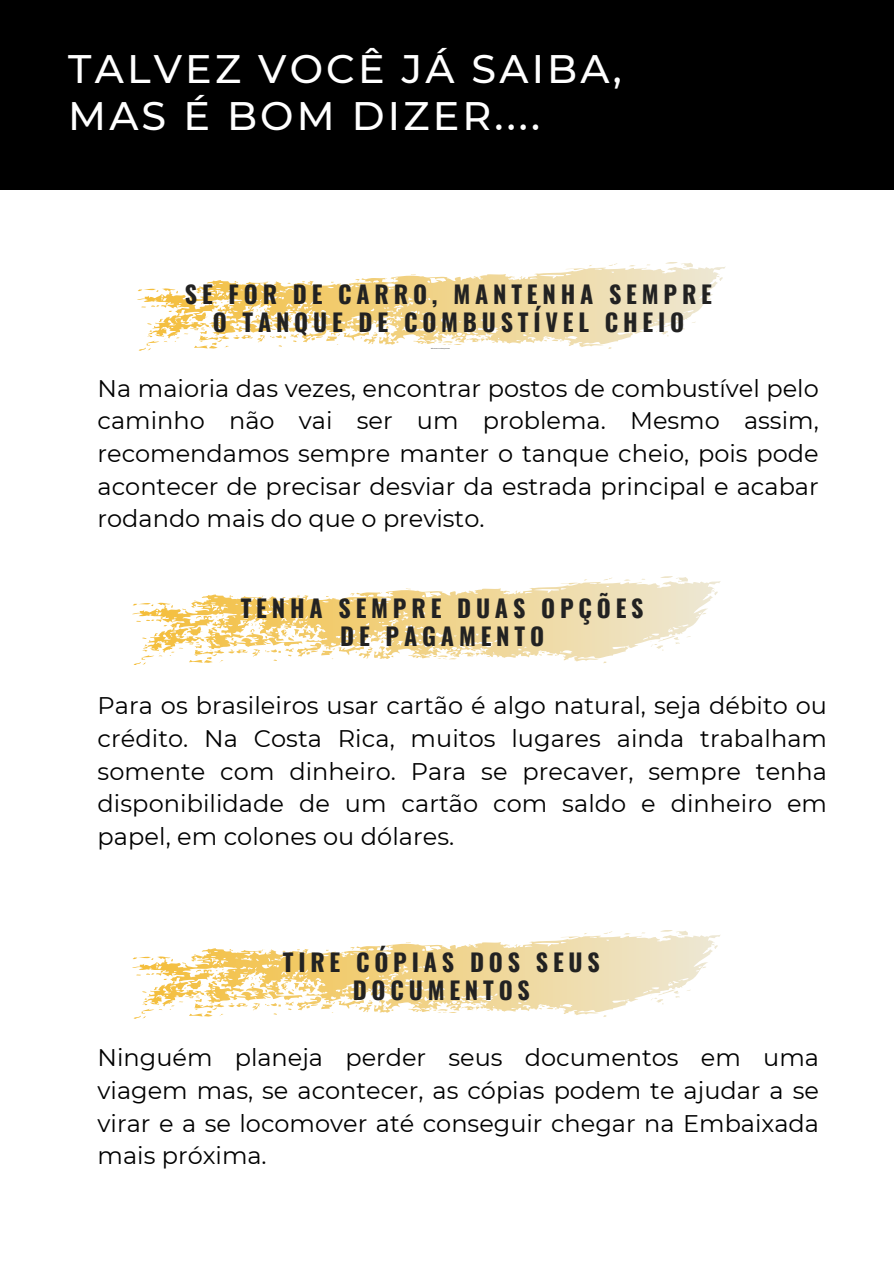
<style>
.page{position:relative;width:894px;height:1264px;background:#fff}
.page>*{position:absolute;margin:0;border:0;box-sizing:border-box;transform-origin:0 0}
.t1{font:500 39.75px/47.2px "Montserrat";letter-spacing:.08em;color:#fff}
.t2{font:24px/32.7px "Montserrat";color:#000;text-align:justify}
.t3{font:700 24px/28.2px "Oswald";letter-spacing:.2em;color:#222;text-align:center}
</style>
<div class="page">
<div style="left:0;top:0;width:893px;height:189px;background:#000"></div>
<svg style="left:132px;top:576px;width:588px;height:89px"></svg>
<svg style="left:132px;top:930px;width:588px;height:88px"></svg>
<svg style="left:137px;top:262px;width:588px;height:89px"></svg>
<h1 class="t1" style="left:68px;top:45px;width:555px">TALVEZ VOCÊ JÁ SAIBA,<br>MAS É BOM DIZER....</h1>
<p class="t3" style="left:185px;top:278px;width:528px">SE FOR DE CARRO, MANTENHA SEMPRE<br>O TANQUE DE COMBUSTÍVEL CHEIO</p>
<h3 class="t2" style="left:98px;top:371px;width:722px">Na maioria das vezes, encontrar postos de combustível pelo caminho não vai ser um problema. Mesmo assim, recomendamos sempre manter o tanque cheio, pois pode acontecer de precisar desviar da estrada principal e acabar rodando mais do que o previsto.</h3>
<h2 class="t3" style="left:241px;top:593px;width:404px">TENHA SEMPRE DUAS OPÇÕES<br>DE PAGAMENTO</h2>
<h2 class="t2" style="left:98px;top:689px;width:730px">Para os brasileiros usar cartão é algo natural, seja débito ou crédito. Na Costa Rica, muitos lugares ainda trabalham somente com dinheiro. Para se precaver, sempre tenha disponibilidade de um cartão com saldo e dinheiro em papel, em colones ou dólares.</h2>
<p class="t3" style="left:283px;top:946px;width:318px">TIRE CÓPIAS DOS SEUS<br>DOCUMENTOS</p>
<p class="t2" style="left:98px;top:1041px;width:722px">Ninguém planeja perder seus documentos em uma viagem mas, se acontecer, as cópias podem te ajudar a se virar e a se locomover até conseguir chegar na Embaixada mais próxima.</p>
</div>
